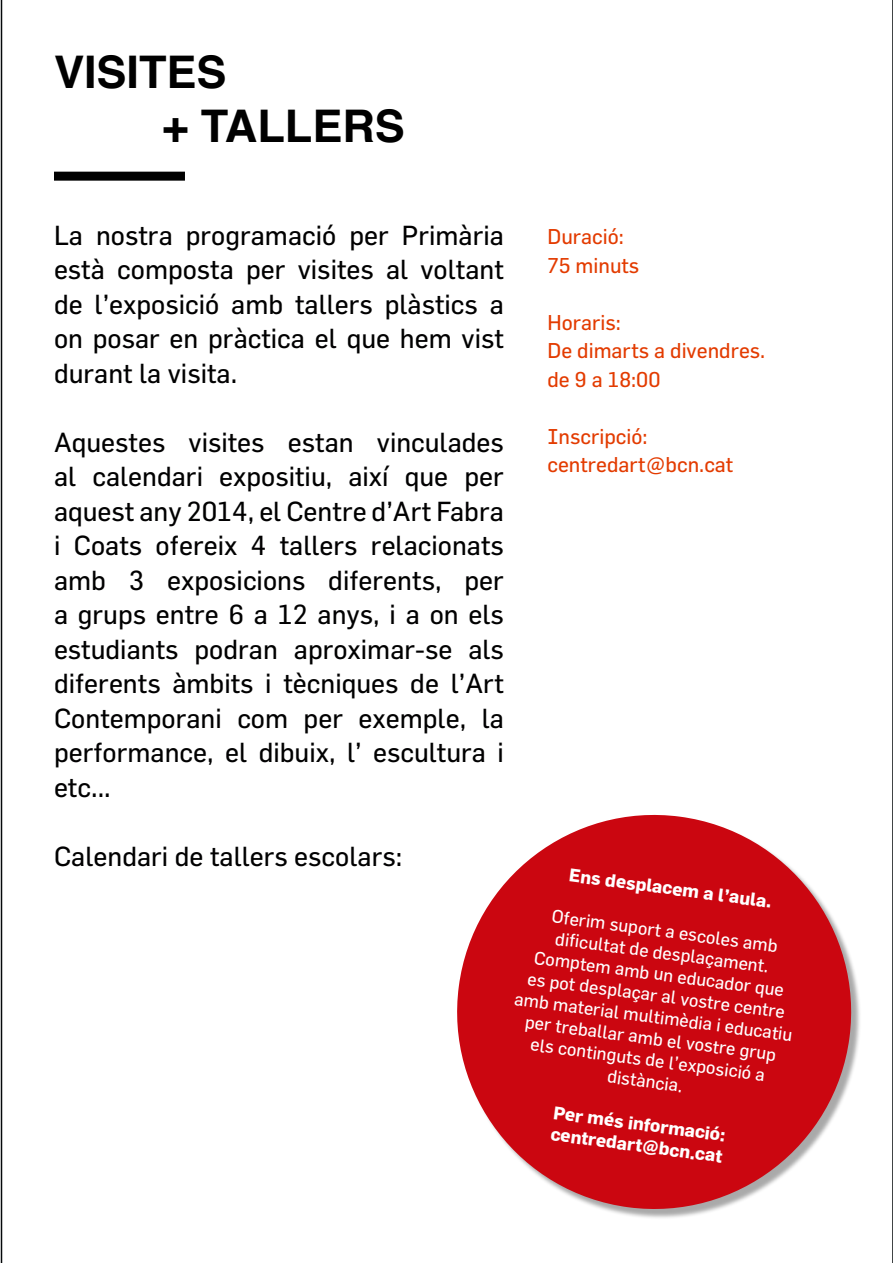
<style>
.page{position:relative;width:893px;height:1263px;background:#fff}
.page>*{position:absolute;margin:0;border:0;box-sizing:border-box;transform-origin:0 0}
.t1{font:700 45px/54px "Helvetica";color:#000}
.t2{font:27px/34.5px "Flama";color:#010001;text-align:justify}
.t3{font:21px/28.5px "Flama";color:#e33b00}
.t4{font:18px/21.6px "Flama";color:#fff;text-align:center}
.t5{font:700 18px/21.5px "Flama";color:#fff}
</style>
<div class="page">
<hr style="left:892px;top:0;width:1px;height:1263px;background:#05080a">
<div style="left:54px;top:172px;width:131px;height:9px;background:#000"></div>
<hr style="left:1px;top:0;width:1px;height:1263px;background:#05080a">
<svg style="left:457px;top:814px;width:403px;height:404px;fill:#cb0610"></svg>
<h1 class="t1" style="left:162px;top:45px;width:244px;text-indent:-108px">VISITES<br>+ TALLERS</h1>
<p class="t2" style="left:54px;top:217px;width:451px">La nostra programació per Primària està composta per visites al voltant de l’exposició amb tallers plàstics a on posar en pràctica el que hem vist durant la visita.</p>
<p class="t2" style="left:54px;top:424px;width:451px">Aquestes visites estan vinculades al calendari expositiu, així que per aquest any 2014, el Centre d’Art Fabra i Coats ofereix 4 tallers relacionats amb 3 exposicions diferents, per a grups entre 6 a 12 anys, i a on els estudiants podran aproximar-se als diferents àmbits i tècniques de l’Art Contemporani com per exemple, la performance, el dibuix, l’ escultura i etc...</p>
<p class="t3" style="left:547px;top:222px;width:93px">Duració:<br>75 minuts</p>
<p class="t3" style="left:547px;top:307px;width:219px">Horaris:<br>De dimarts a divendres. de 9 a 18:00</p>
<p class="t3" style="left:547px;top:421px;width:187px">Inscripció: centredart@bcn.cat</p>
<p class="t2" style="left:54px;top:838px;width:350px">Calendari de tallers escolars:</p>
<p class="t5" style="left:570px;top:864px;width:206px;rotate:7deg">Ens desplacem a l’aula.</p>
<p class="t4" style="left:526px;top:902px;width:282px;rotate:7deg">Oferim suport a escoles amb<br>difi cultat de desplaçament.<br>Comptem amb un educador que<br>es pot desplaçar al vostre centre amb material multimèdia i educatiu per treballar amb el vostre grup els continguts de l’exposició a distància.</p>
<p class="t5" style="left:555px;top:1102px;width:175px;rotate:7deg">Per més informació: centredart@bcn.cat</p>
</div>
